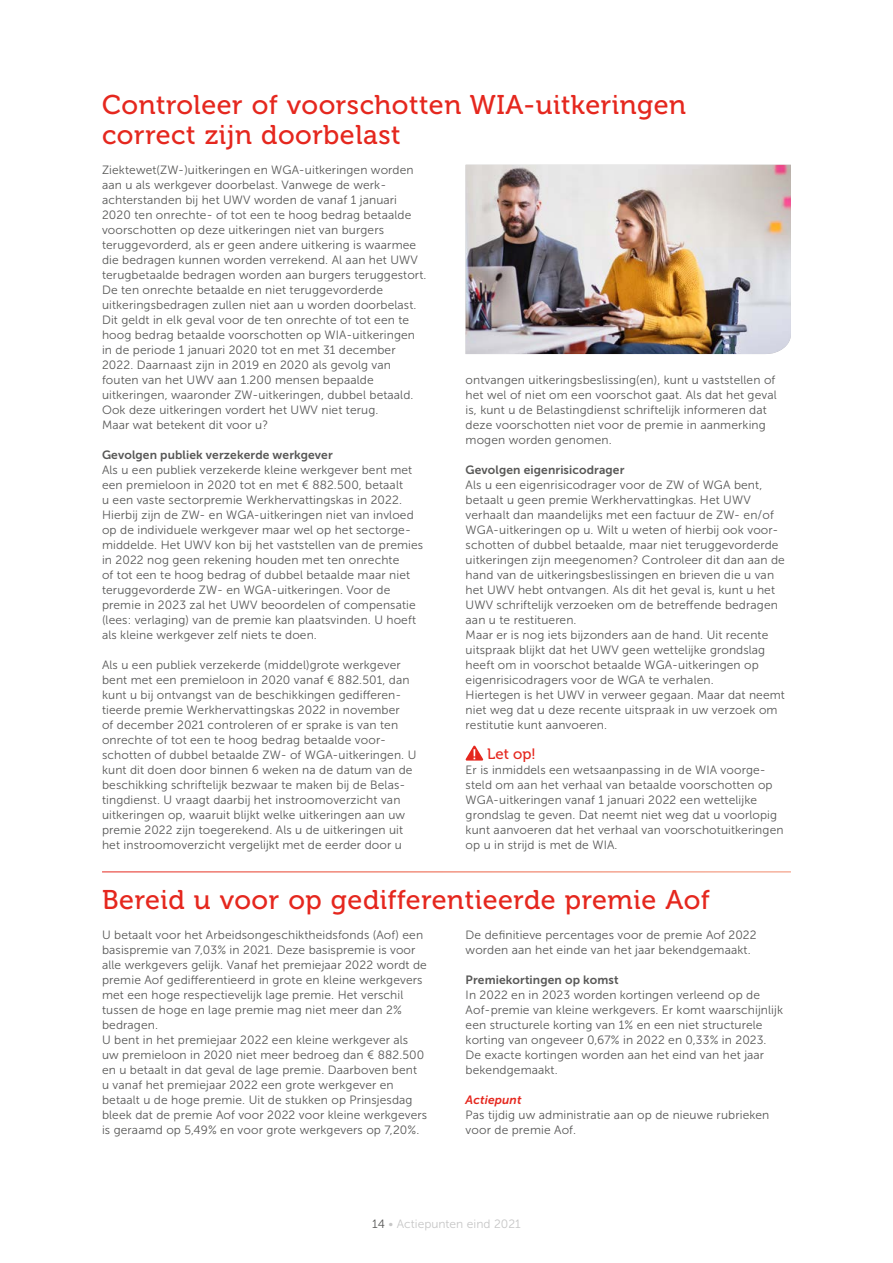
<style>
.page{position:relative;width:893px;height:1263px;background:#fff}
.page>*{position:absolute;margin:0;border:0;box-sizing:border-box;transform-origin:0 0}
.Titel_-_grootte_vari{font:27px/30px "Museo 500";letter-spacing:.02em;color:#e5271e}
.Platte_tekst_Museo_S{font:15px "Museo 500";color:#e5271e}
.Platte_tekst_Museo_S-2{font:12px/15px "Museo Sans 300";letter-spacing:.01em;color:#575756}
.Platte_tekst_Museo_S-3{font:12px "Museo Sans 700";letter-spacing:.01em;color:#575756}
.t1{font:12px "Museo Sans 300";color:#c6c6c6}
.Actiepunt_kopje{font:italic 12px "Museo Sans 700";letter-spacing:.01em;color:#e5271e}
.s1{color:#575756}
</style>
<div class="page">
<svg style="left:465px;top:745px;width:18px;height:16px"></svg>
<img style="left:466px;top:165px;width:325px;height:189px">
<p class="Titel_-_grootte_vari" style="left:102px;top:90px;width:586px">Controleer of voorschotten WIA-uitkeringen correct zijn doorbelast</p>
<p class="Platte_tekst_Museo_S-2" style="left:102px;top:162px;width:326px">Ziektewet(ZW-)uitkeringen en WGA-uitkeringen worden aan u als werkgever doorbelast. Vanwege de werk&shy;achterstanden bij het UWV worden de vanaf 1 januari 2020 ten onrechte- of tot een te hoog bedrag betaalde voorschotten op deze uitkeringen niet van burgers teruggevorderd, als er geen andere uitkering is waarmee die bedragen kunnen worden verrekend. Al aan het UWV terugbetaalde bedragen worden aan burgers teruggestort.<br>De ten onrechte betaalde en niet teruggevorderde uitkeringsbedragen zullen niet aan u worden doorbelast.<br>Dit geldt in elk geval voor de ten onrechte of tot een te hoog bedrag betaalde voorschotten op WIA-uitkeringen in de periode 1 januari 2020 tot en met 31 december 2022. Daarnaast zijn in 2019 en 2020 als gevolg van fouten van het UWV aan 1.200 mensen bepaalde uitkeringen, waaronder ZW-uitkeringen, dubbel betaald.<br>Ook deze uitkeringen vordert het UWV niet terug.<br>Maar wat betekent dit voor u?</p>
<p class="Platte_tekst_Museo_S-3" style="left:102px;top:448px;width:232px">Gevolgen publiek verzekerde werkgever</p>
<p class="Platte_tekst_Museo_S-2" style="left:102px;top:462px;width:323px">Als u een publiek verzekerde kleine werkgever bent met een premieloon in 2020 tot en met € 882.500, betaalt<br>u een vaste sectorpremie Werkhervattingskas in 2022.<br>Hierbij zijn de ZW- en WGA-uitkeringen niet van invloed op de individuele werkgever maar wel op het sectorge&shy;middelde. Het UWV kon bij het vaststellen van de premies in 2022 nog geen rekening houden met ten onrechte<br>of tot een te hoog bedrag of dubbel betaalde maar niet teruggevorderde ZW- en WGA-uitkeringen. Voor de premie in 2023 zal het UWV beoordelen of compensatie (lees: verlaging) van de premie kan plaatsvinden. U hoeft als kleine werkgever zelf niets te doen.</p>
<p class="Platte_tekst_Museo_S-2" style="left:102px;top:657px;width:316px">Als u een publiek verzekerde (middel)grote werkgever bent met een premieloon in 2020 vanaf € 882.501, dan kunt u bij ontvangst van de beschikkingen gedifferen&shy;tieerde premie Werkhervattingskas 2022 in november<br>of december 2021 controleren of er sprake is van ten onrechte of tot een te hoog bedrag betaalde voor&shy;schotten of dubbel betaalde ZW- of WGA-uitkeringen. U kunt dit doen door binnen 6 weken na de datum van de beschikking schriftelijk bezwaar te maken bij de Belas&shy;tingdienst. U vraagt daarbij het instroomoverzicht van uitkeringen op, waaruit blijkt welke uitkeringen aan uw premie 2022 zijn toegerekend. Als u de uitkeringen uit het instroomoverzicht vergelijkt met de eerder door u</p>
<p class="Platte_tekst_Museo_S-2" style="left:466px;top:372px;width:313px">ontvangen uitkeringsbeslissing(en), kunt u vaststellen of het wel of niet om een voorschot gaat. Als dat het geval is, kunt u de Belastingdienst schriftelijk informeren dat deze voorschotten niet voor de premie in aanmerking mogen worden genomen.</p>
<p class="Platte_tekst_Museo_S-3" style="left:466px;top:463px;width:160px">Gevolgen eigenrisicodrager</p>
<p class="Platte_tekst_Museo_S-2" style="left:466px;top:477px;width:321px">Als u een eigenrisicodrager voor de ZW of WGA bent, betaalt u geen premie Werkhervattingkas. Het UWV verhaalt dan maandelijks met een factuur de ZW- en/of WGA-uitkeringen op u. Wilt u weten of hierbij ook voor&shy;schotten of dubbel betaalde, maar niet teruggevorderde uitkeringen zijn meegenomen? Controleer dit dan aan de hand van de uitkeringsbeslissingen en brieven die u van het UWV hebt ontvangen. Als dit het geval is, kunt u het UWV schriftelijk verzoeken om de betreffende bedragen aan u te restitueren.</p>
<p class="Platte_tekst_Museo_S-2" style="left:466px;top:627px;width:321px">Maar er is nog iets bijzonders aan de hand. Uit recente uitspraak blijkt dat het UWV geen wettelijke grondslag heeft om in voorschot betaalde WGA-uitkeringen op eigenrisicodragers voor de WGA te verhalen.<br>Hiertegen is het UWV in verweer gegaan. Maar dat neemt niet weg dat u deze recente uitspraak in uw verzoek om restitutie kunt aanvoeren.</p>
<p class="Platte_tekst_Museo_S" style="left:487px;top:746px;width:50px">Let op!</p>
<p class="Platte_tekst_Museo_S-2" style="left:466px;top:762px;width:319px">Er is inmiddels een wetsaanpassing in de WIA voorge&shy;steld om aan het verhaal van betaalde voorschotten op WGA-uitkeringen vanaf 1 januari 2022 een wettelijke grondslag te geven. Dat neemt niet weg dat u voorlopig kunt aanvoeren dat het verhaal van voorschotuitkeringen op u in strijd is met de WIA.</p>
<p class="Titel_-_grootte_vari" style="left:102px;top:885px;width:609px">Bereid u voor op gedifferentieerde premie Aof</p>
<p class="Platte_tekst_Museo_S-2" style="left:102px;top:927px;width:326px">U betaalt voor het Arbeidsongeschiktheidsfonds (Aof) een basispremie van 7,03% in 2021. Deze basispremie is voor alle werkgevers gelijk. Vanaf het premiejaar 2022 wordt de premie Aof gedifferentieerd in grote en kleine werkgevers met een hoge respectievelijk lage premie. Het verschil tussen de hoge en lage premie mag niet meer dan 2% bedragen.</p>
<p class="Platte_tekst_Museo_S-2" style="left:102px;top:1032px;width:327px">U bent in het premiejaar 2022 een kleine werkgever als uw premieloon in 2020 niet meer bedroeg dan € 882.500 en u betaalt in dat geval de lage premie. Daarboven bent u vanaf het premiejaar 2022 een grote werkgever en betaalt u de hoge premie. Uit de stukken op Prinsjesdag bleek dat de premie Aof voor 2022 voor kleine werkgevers is geraamd op 5,49% en voor grote werkgevers op 7,20%.</p>
<p class="Platte_tekst_Museo_S-2" style="left:466px;top:927px;width:292px">De definitieve percentages voor de premie Aof 2022 worden aan het einde van het jaar bekendgemaakt.</p>
<p class="Platte_tekst_Museo_S-3" style="left:466px;top:973px;width:154px">Premiekortingen op komst</p>
<p class="Platte_tekst_Museo_S-2" style="left:466px;top:987px;width:319px">In 2022 en in 2023 worden kortingen verleend op de Aof-premie van kleine werkgevers. Er komt waarschijnlijk een structurele korting van 1% en een niet structurele korting van ongeveer 0,67% in 2022 en 0,33% in 2023.<br>De exacte kortingen worden aan het eind van het jaar bekendgemaakt.</p>
<p class="Actiepunt_kopje" style="left:466px;top:1093px;width:57px">Actiepunt</p>
<p class="Platte_tekst_Museo_S-2" style="left:466px;top:1107px;width:305px">Pas tijdig uw administratie aan op de nieuwe rubrieken voor de premie Aof.</p>
<p class="t1" style="left:372px;top:1218px;width:150px"><span class="s1">14</span> • Actiepunten eind 2021</p>
</div>
